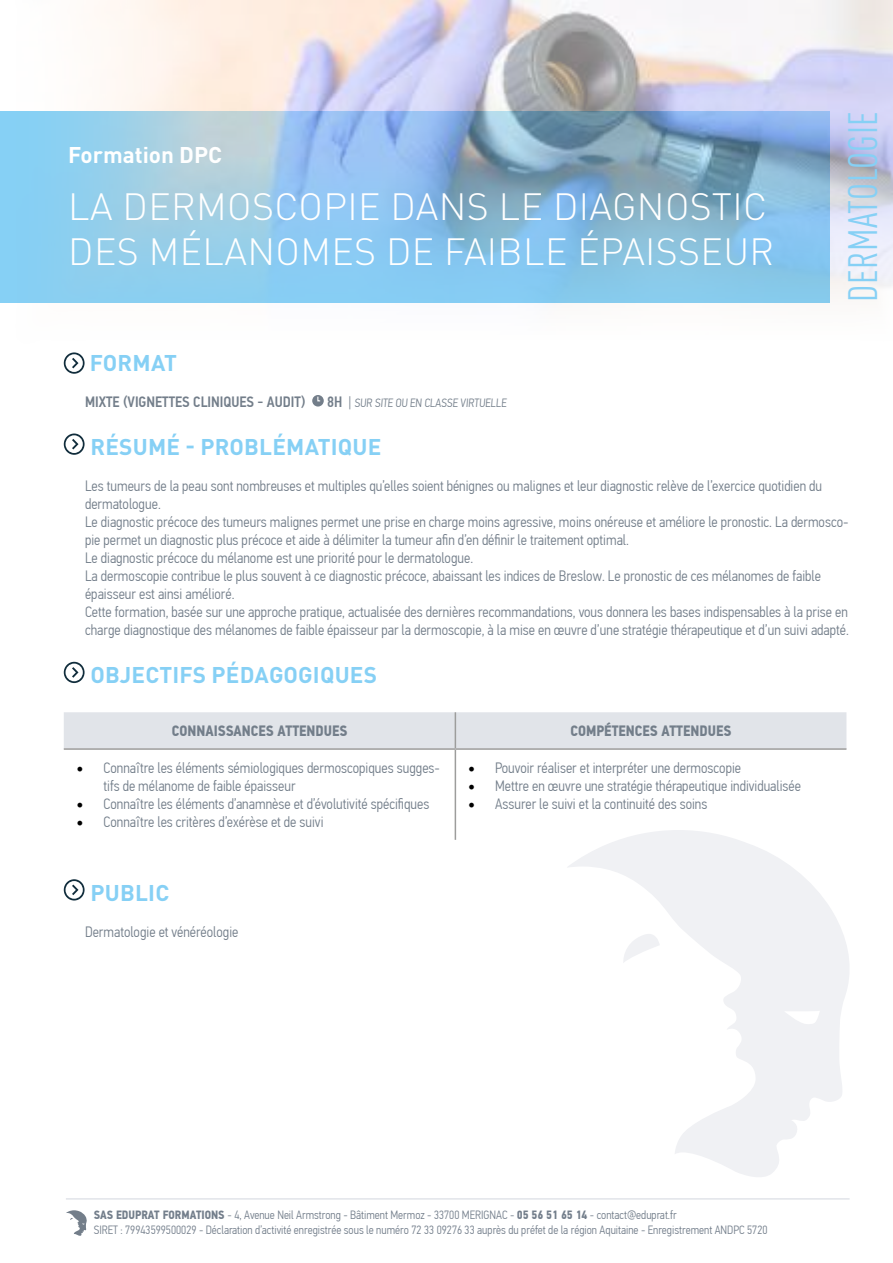
<style>
.page{position:relative;width:893px;height:1263px;background:#fff}
.page>*{position:absolute;margin:0;border:0;box-sizing:border-box;transform-origin:0 0}
.t1{font:condensed 40.5px "DINOT";letter-spacing:.01em;color:#86d0f5}
.t2{font:300 37.5px/45px "DINOT";letter-spacing:.01em;color:#fff}
.t3{font:700 22.5px "DINOT";letter-spacing:.01em;color:#86d0f5}
.t4{font:700 22.5px "DINOT";color:#fff}
.t5{font:300 15px/18px "PF Din Text Cond Pro";color:#737e8a}
.t6{font:700 15px "PF Din Text Cond Pro";color:#737e8a}
.t7{font:500 15px "PF Din Text Cond Pro";color:#737e8a}
.t8{font:300 12px/14.4px "PF Din Text Cond Pro";color:#737e8b}
.t9{font:300 12px "PF Din Text Cond Pro";color:#737e8a}
.s1{font-weight:500;font-size:15px}
.s2{font-size:15px}
.s3{font-family:"Minion Pro";font-weight:400;font-size:18px;color:#000}
.s4{font-weight:700}
</style>
<div class="page">
<hr style="left:66px;top:1198px;width:784px;height:1px;background:#e1e4e9">
<svg style="left:66px;top:1210px;width:21px;height:26px"></svg>
<svg style="left:568px;top:830px;width:281px;height:347px"></svg>
<img style="left:0;top:0;width:893px;height:365px">
<svg style="left:64px;top:352px;width:21px;height:22px"></svg>
<div style="left:312px;top:395px;width:12px;height:11px;background:#737e8a;border-radius:50%"></div>
<svg style="left:317px;top:396px;width:4px;height:6px"></svg>
<svg style="left:64px;top:433px;width:21px;height:22px"></svg>
<svg style="left:64px;top:662px;width:21px;height:21px"></svg>
<svg style="left:64px;top:879px;width:21px;height:21px"></svg>
<div style="left:64px;top:712px;width:782px;height:36px;background:#e1e4e9"></div>
<hr style="left:455px;top:712px;width:1px;height:36px;background:#9d9d9c">
<hr style="left:64px;top:748px;width:391px;height:2px;background:#9d9d9c">
<hr style="left:455px;top:748px;width:391px;height:2px;background:#9d9d9c">
<hr style="left:455px;top:750px;width:1px;height:90px;background:#9d9d9c">
<h3 class="t4" style="left:68px;top:140px;width:156px">Formation DPC</h3>
<h2 class="t2" style="left:68px;top:183px;width:707px">LA DERMOSCOPIE DANS LE DIAGNOSTIC<br>DES MÉLANOMES DE FAIBLE ÉPAISSEUR</h2>
<h1 class="t1" style="left:839px;top:302px;width:192px;rotate:-90deg">DERMATOLOGIE</h1>
<h3 class="t3" style="left:90px;top:348px;width:89px">FORMAT</h3>
<p class="t7" style="left:85px;top:392px;width:222px">MIXTE (VIGNETTES CLINIQUES - AUDIT)</p>
<p class="t9" style="left:327px;top:396px;width:182px"><span class="s1">8H</span> <span class="s2">|</span> SUR SITE OU EN CLASSE VIRTUELLE</p>
<h3 class="t3" style="left:91px;top:432px;width:292px">RÉSUMÉ - PROBLÉMATIQUE</h3>
<p class="t5" style="left:85px;top:477px;width:765px">Les tumeurs de la peau sont nombreuses et multiples qu’elles soient bénignes ou malignes et leur diagnostic relève de l’exercice quotidien du dermatologue.<br>Le diagnostic précoce des tumeurs malignes permet une prise en charge moins agressive, moins onéreuse et améliore le pronostic. La dermosco&shy;pie permet un diagnostic plus précoce et aide à délimiter la tumeur afin d’en définir le traitement optimal.<br>Le diagnostic précoce du mélanome est une priorité pour le dermatologue.<br>La dermoscopie contribue le plus souvent à ce diagnostic précoce, abaissant les indices de Breslow. Le pronostic de ces mélanomes de faible épaisseur est ainsi amélioré.<br>Cette formation, basée sur une approche pratique, actualisée des dernières recommandations, vous donnera les bases indispensables à la prise en charge diagnostique des mélanomes de faible épaisseur par la dermoscopie, à la mise en œuvre d’une stratégie thérapeutique et d’un suivi adapté.</p>
<h3 class="t3" style="left:91px;top:660px;width:288px">OBJECTIFS PÉDAGOGIQUES</h3>
<p class="t6" style="left:172px;top:722px;width:177px">CONNAISSANCES ATTENDUES</p>
<p class="t6" style="left:571px;top:722px;width:162px">COMPÉTENCES ATTENDUES</p>
<p class="t5" style="left:104px;top:759px;width:338px;text-indent:-27px"><span class="s3">•</span> Connaître les éléments sémiologiques dermoscopiques sugges&shy;tifs de mélanome de faible épaisseur</p>
<p class="t5" style="left:77px;top:795px;width:354px"><span class="s3">•</span> Connaître les éléments d’anamnèse et d’évolutivité spécifiques</p>
<p class="t5" style="left:77px;top:813px;width:248px"><span class="s3">•</span> Connaître les critères d’exérèse et de suivi</p>
<p class="t5" style="left:468px;top:759px;width:274px"><span class="s3">•</span> Pouvoir réaliser et interpréter une dermoscopie</p>
<p class="t5" style="left:468px;top:777px;width:334px"><span class="s3">•</span> Mettre en œuvre une stratégie thérapeutique individualisée</p>
<p class="t5" style="left:468px;top:795px;width:241px"><span class="s3">•</span> Assurer le suivi et la continuité des soins</p>
<h3 class="t3" style="left:91px;top:878px;width:80px">PUBLIC</h3>
<p class="t5" style="left:85px;top:922px;width:155px">Dermatologie et vénéréologie</p>
<p class="t8" style="left:94px;top:1208px;width:675px"><span class="s4">SAS EDUPRAT FORMATIONS</span> - 4, Avenue Neil Armstrong - Bâtiment Mermoz - 33700 MERIGNAC - <span class="s4">05 56 51 65 14</span> - contact@eduprat.fr<br>SIRET : 79943599500029 - Déclaration d’activité enregistrée sous le numéro 72 33 09276 33 auprès du préfet de la région Aquitaine - Enregistrement ANDPC 5720</p>
</div>
